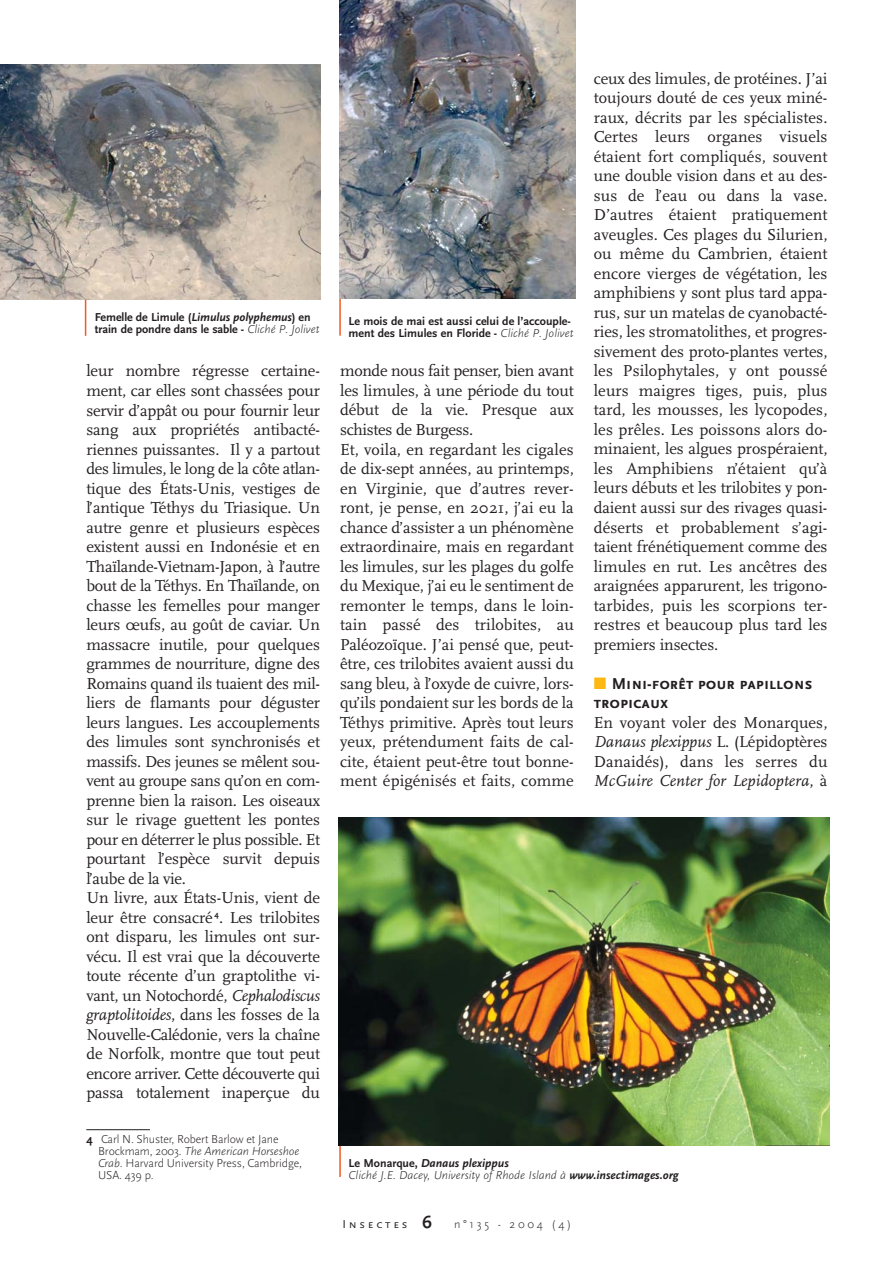
<style>
.page{position:relative;width:893px;height:1263px;background:#fff}
.page>*{position:absolute;margin:0;border:0;box-sizing:border-box;transform-origin:0 0}
.t1{font:16.5px/19.5px "Scala";letter-spacing:-.005em;color:#231f20}
.t2{font:700 16.5px/19.5px "Scala Sans Caps";letter-spacing:-.005em;color:#231f20}
.t3{font:700 12px/12px "Scala Sans";color:#231f20}
.t4{font:300 12px/12px "Scala Sans";letter-spacing:-.01em;color:#231f20}
.t5{font:italic 300 12px/12px "Scala Sans";color:#231f20}
.s1{font-style:italic}
.s2{font-weight:300;font-style:italic}
.s3{color:#fdb813}
.s4{font-weight:700}
.s5{font-weight:700;font-style:normal}
.s6{font-family:"Scala Sans Caps";font-weight:400}
.s7{font-weight:700;font-size:18px}
</style>
<div class="page">
<hr style="left:339px;top:289px;width:2px;height:47px;background:#f15a22">
<img style="left:340px;top:0;width:235px;height:299px">
<hr style="left:339px;top:1130px;width:2px;height:47px;background:#f15a22">
<hr style="left:85px;top:264px;width:1px;height:72px;background:#f15a22">
<img style="left:0;top:64px;width:321px;height:236px">
<img style="left:339px;top:817px;width:490px;height:328px">
<hr style="left:86px;top:1129px;width:64px;height:1px;background:#231f20">
<p class="t3" style="left:95px;top:312px;width:226px">Femelle de Limule (<span class="s1">Limulus polyphemus</span>) en train de pondre dans le sable - <span class="s2">Cliché P. Jolivet</span></p>
<p class="t3" style="left:349px;top:316px;width:227px">Le mois de mai est aussi celui de l’accouple&shy;ment des Limules en Floride - <span class="s2">Cliché P. Jolivet</span></p>
<p class="t1" style="left:86px;top:363px;width:235px">leur nombre régresse certaine&shy;ment, car elles sont chassées pour servir d’appât ou pour fournir leur sang aux propriétés antibacté&shy;riennes puissantes. Il y a partout des limules, le long de la côte atlan&shy;tique des États-Unis, vestiges de l’antique Téthys du Triasique. Un autre genre et plusieurs espèces existent aussi en Indonésie et en Thaïlande-Vietnam-Japon, à l’autre bout de la Téthys. En Thaïlande, on chasse les femelles pour manger leurs œufs, au goût de caviar. Un massacre inutile, pour quelques grammes de nourriture, digne des Romains quand ils tuaient des mil&shy;liers de flamants pour déguster leurs langues. Les accouplements des limules sont synchronisés et massifs. Des jeunes se mêlent sou&shy;vent au groupe sans qu’on en com&shy;prenne bien la raison. Les oiseaux sur le rivage guettent les pontes pour en déterrer le plus possible. Et pourtant l’espèce survit depuis l’aube de la vie.<br>Un livre, aux États-Unis, vient de leur être consacré <sup>4</sup>. Les trilobites ont disparu, les limules ont sur&shy;vécu. Il est vrai que la découverte toute récente d’un graptolithe vi&shy;vant, un Notochordé, <span class="s1">Cephalodiscus graptolitoides</span>, dans les fosses de la Nouvelle-Calédonie, vers la chaîne de Norfolk, montre que tout peut encore arriver. Cette découverte qui passa totalement inaperçue du</p>
<p class="t1" style="left:340px;top:363px;width:235px">monde nous fait penser, bien avant les limules, à une période du tout début de la vie. Presque aux schistes de Burgess.<br>Et, voila, en regardant les cigales de dix-sept années, au printemps, en Virginie, que d’autres rever&shy;ront, je pense, en 2021, j’ai eu la chance d’assister a un phénomène extraordinaire, mais en regardant les limules, sur les plages du golfe du Mexique, j’ai eu le sentiment de remonter le temps, dans le loin&shy;tain passé des trilobites, au Paléozoïque. J’ai pensé que, peut&shy;être, ces trilobites avaient aussi du sang bleu, à l’oxyde de cuivre, lors&shy;qu’ils pondaient sur les bords de la Téthys primitive. Après tout leurs yeux, prétendument faits de cal&shy;cite, étaient peut-être tout bonne&shy;ment épigénisés et faits, comme</p>
<p class="t1" style="left:594px;top:70px;width:235px;text-align:justify">ceux des limules, de protéines. J’ai toujours douté de ces yeux miné&shy;raux, décrits par les spécialistes.<br>Certes leurs organes visuels étaient fort compliqués, souvent une double vision dans et au des&shy;sus de l’eau ou dans la vase.<br>D’autres étaient pratiquement aveugles. Ces plages du Silurien, ou même du Cambrien, étaient encore vierges de végétation, les amphibiens y sont plus tard appa&shy;rus, sur un matelas de cyanobacté&shy;ries, les stromatolithes, et progres&shy;sivement des proto-plantes vertes, les Psilophytales, y ont poussé leurs maigres tiges, puis, plus tard, les mousses, les lycopodes, les prêles. Les poissons alors do&shy;minaient, les algues prospéraient, les Amphibiens n’étaient qu’à leurs débuts et les trilobites y pon&shy;daient aussi sur des rivages quasi&shy;déserts et probablement s’agi&shy;taient frénétiquement comme des limules en rut. Les ancêtres des araignées apparurent, les trigono&shy;tarbides, puis les scorpions ter&shy;restres et beaucoup plus tard les premiers insectes.</p>
<p class="t2" style="left:594px;top:673px;width:220px"><span class="s3">■</span> Mini-forêt pour papillons tropicaux</p>
<p class="t1" style="left:594px;top:714px;width:235px;text-align:justify">En voyant voler des Monarques, <span class="s1">Danaus plexippus</span> L. (Lépidoptères Danaidés), dans les serres du <span class="s1">McGuire Center for Lepidoptera</span>, à</p>
<p class="t4" style="left:98px;top:1134px;width:205px;text-indent:-12px"><span class="s4">4</span> Carl N. Shuster, Robert Barlow et Jane Brockmam, 2003. <span class="s1">The American Horseshoe Crab</span>. Harvard University Press, Cambridge, USA. 439 p.</p>
<p class="t5" style="left:349px;top:1158px;width:332px"><span class="s5">Le Monarque,</span> <span class="s4">Danaus plexippus<br></span>Cliché J.E. Dacey, University of Rhode Island à <span class="s4">www.insectimages.org</span></p>
<p class="t4" style="left:342px;top:1219px;width:230px"><span class="s6">Insectes</span> <span class="s7">6</span> n°135 - 2004 (4)</p>
</div>
